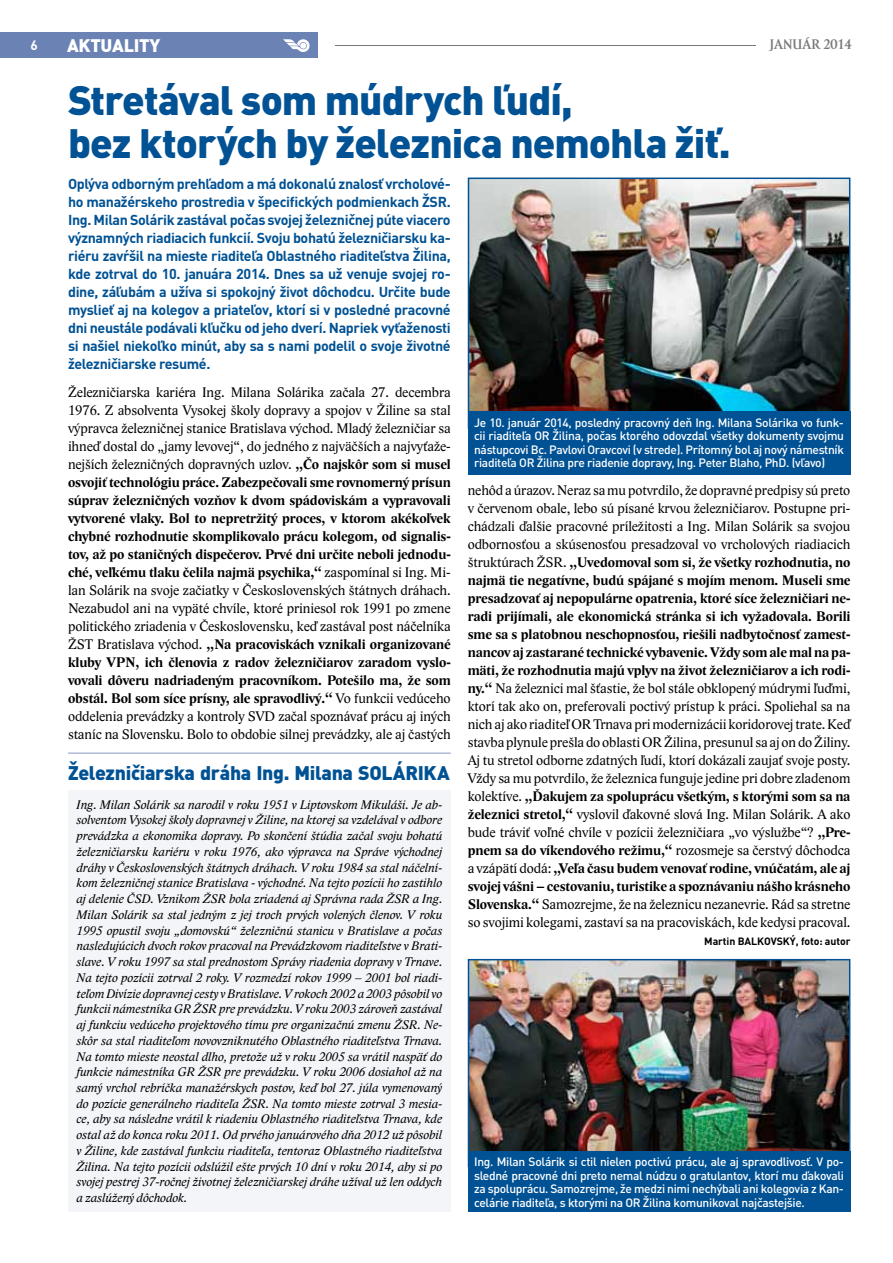
<style>
.page{position:relative;width:893px;height:1263px;background:#fff}
.page>*{position:absolute;margin:0;border:0;box-sizing:border-box;transform-origin:0 0}
.t1{font:900 40.5px/43.5px "DIN Pro";letter-spacing:-.025em;color:#005294}
.t2{font:900 19.5px "DIN Pro";letter-spacing:-.02em;color:#005294}
.t3{font:900 18px "DIN Pro";letter-spacing:-.015em;color:#fff}
.t4{font:14.25px/18px "Lido STF";letter-spacing:-.005em;color:#000;text-align:justify}
.t5{font:700 14.25px/18px "DIN Pro";letter-spacing:-.025em;color:#005294;text-align:justify}
.t6{font:700 14.25px "Amor Serif Pro";color:#77787a}
.t7{font:700 13.5px "DIN Pro";color:#fff}
.t8{font:italic 12.75px/15.8px "Lido STF";color:#000;text-align:justify}
.t9{font:500 12px/13.5px "DIN Pro";letter-spacing:-.025em;color:#fff;text-align:justify}
.t10{font:700 10.5px "DIN Pro";letter-spacing:-.005em;color:#000}
.s1{font-weight:700}
</style>
<div class="page">
<hr style="left:335px;top:45px;width:421px;height:1px;background:#77787a">
<div style="left:0;top:32px;width:317px;height:26px;background:#6b82b4"></div>
<svg style="left:283px;top:39px;width:27px;height:13px"></svg>
<div style="left:68px;top:790px;width:383px;height:422px;background:#f4f5f9"></div>
<img style="left:471px;top:181px;width:376px;height:230px">
<div style="left:468px;top:178px;width:382px;height:251px;border:2px solid #005294"></div>
<img style="left:471px;top:962px;width:376px;height:189px">
<div style="left:468px;top:959px;width:382px;height:208px;border:2px solid #005294"></div>
<div style="left:468px;top:411px;width:382px;height:63px;background:#005294"></div>
<div style="left:468px;top:1151px;width:382px;height:61px;background:#005294"></div>
<hr style="left:68px;top:753px;width:383px;height:1px;background:#8998c3">
<p class="t7" style="left:30px;top:36px;width:9px">6</p>
<p class="t3" style="left:67px;top:33px;width:95px">AKTUALITY</p>
<p class="t6" style="left:770px;top:37px;width:83px">JANUÁR 2014</p>
<h1 class="t1" style="left:68px;top:77px;width:664px">Stretával som múdrych ľudí,<br>bez ktorých by železnica nemohla žiť.</h1>
<p class="t5" style="left:68px;top:175px;width:384px">Oplýva odborným prehľadom a má dokonalú znalosť vrcholové&shy;ho manažérskeho prostredia v špecifických podmienkach ŽSR.<br>I ng. Milan Solárik zastával počas svojej železničnej púte viacero významných riadiacich funkcií. Svoju bohatú železničiarsku ka&shy;riéru zavŕšil na mieste riaditeľa Oblastného riaditeľstva Žilina, kde zotrval do 10. januára 2014. Dnes sa už venuje svojej ro&shy;dine, záľubám a užíva si spokojný život dôchodcu. Určite bude myslieť aj na kolegov a priateľov, ktorí si v posledné pracovné dni neustále podávali kľučku od jeho dverí. Napriek vyťaženosti si našiel niekoľko minút, aby sa s nami podelil o svoje životné železničiarske resumé.</p>
<p class="t4" style="left:68px;top:384px;width:384px">Železničiarska kariéra Ing. Milana Solárika začala 27. decembra 1976. Z absolventa Vysokej školy dopravy a spojov v Žiline sa stal výpravca železničnej stanice Bratislava východ. Mladý železničiar sa ihneď dostal do „jamy levovej“, do jedného z najväčších a najvyťaže&shy;nejších železničných dopravných uzlov. <span class="s1">„Čo najskôr som si musel osvojiť technológiu práce. Zabezpečovali sme rovnomerný prísun súprav železničných vozňov k dvom spádoviskám a vypravovali vytvorené vlaky. Bol to nepretržitý proces, v ktorom akékoľvek chybné rozhodnutie skomplikovalo prácu kolegom, od signalis&shy;tov, až po staničných dispečerov. Prvé dni určite neboli jednodu&shy;ché, veľkému tlaku čelila najmä psychika,“</span> zaspomínal si Ing. Mi&shy;lan Solárik na svoje začiatky v Československých štátnych dráhach.<br>Nezabudol ani na vypäté chvíle, ktoré priniesol rok 1991 po zmene politického zriadenia v Československu, keď zastával post náčelníka ŽST Bratislava východ. <span class="s1">„Na pracoviskách vznikali organizované kluby VPN, ich členovia z radov železničiarov zaradom vyslo&shy;vovali dôveru nadriadeným pracovníkom. Potešilo ma, že som obstál. Bol som síce prísny, ale spravodlivý.“</span> Vo funkcii vedúceho oddelenia prevádzky a kontroly SVD začal spoznávať prácu aj iných staníc na Slovensku. Bolo to obdobie silnej prevádzky, ale aj častých</p>
<h2 class="t2" style="left:68px;top:759px;width:383px">Železničiarska dráha Ing. Milana SOLÁRIKA</h2>
<p class="t8" style="left:77px;top:797px;width:367px">Ing. Milan Solárik sa narodil v roku 1951 v Liptovskom Mikuláši. Je ab&shy;solventom Vysokej školy dopravnej v Žiline, na ktorej sa vzdelával v odbore prevádzka a ekonomika dopravy. Po skončení štúdia začal svoju bohatú železničiarsku kariéru v roku 1976, ako výpravca na Správe východnej dráhy v Československých štátnych dráhach. V roku 1984 sa stal náčelní&shy;kom železničnej stanice Bratislava - východné. Na tejto pozícii ho zastihlo aj delenie ČSD. Vznikom ŽSR bola zriadená aj Správna rada ŽSR a Ing.<br>Milan Solárik sa stal jedným z jej troch prvých volených členov. V roku 1995 opustil svoju „domovskú“ železničnú stanicu v Bratislave a počas nasledujúcich dvoch rokov pracoval na Prevádzkovom riaditeľstve v Brati&shy;slave. V roku 1997 sa stal prednostom Správy riadenia dopravy v Trnave.<br>Na tejto pozícii zotrval 2 roky. V rozmedzí rokov 1999 – 2001 bol riadi&shy;teľom Divízie dopravnej cesty vBratislave. Vrokoch 2002 a 2003 pôsobil vo funkcii námestníka GR ŽSR pre prevádzku. V roku 2003 zároveň zastával aj funkciu vedúceho projektového tímu pre organizačnú zmenu ŽSR. Ne&shy;skôr sa stal riaditeľom novovzniknutého Oblastného riaditeľstva Trnava.<br>Na tomto mieste neostal dlho, pretože už v roku 2005 sa vrátil naspäť do funkcie námestníka GR ŽSR pre prevádzku. V roku 2006 dosiahol až na samý vrchol rebríčka manažérskych postov, keď bol 27. júla vymenovaný do pozície generálneho riaditeľa ŽSR. Na tomto mieste zotrval 3 mesia&shy;ce, aby sa následne vrátil k riadeniu Oblastného riaditeľstva Trnava, kde ostal až do konca roku 2011. Od prvého januárového dňa 2012 už pôsobil v Žiline, kde zastával funkciu riaditeľa, tentoraz Oblastného riaditeľstva Žilina. Na tejto pozícii odslúžil ešte prvých 10 dní v roku 2014, aby si po svojej pestrej 37-ročnej životnej železničiarskej dráhe užíval už len oddych a zaslúžený dôchodok.</p>
<p class="t9" style="left:474px;top:415px;width:371px">Je 10. január 2014, posledný pracovný deň Ing. Milana Solárika vo funk&shy;cii riaditeľa OR Žilina, počas ktorého odovzdal všetky dokumenty svojmu nástupcovi Bc. Pavlovi Oravcovi (v strede). Prítomný bol aj nový námestník riaditeľa OR Žilina pre riadenie dopravy, Ing. Peter Blaho, PhD. (vľavo)</p>
<p class="t4" style="left:468px;top:481px;width:384px">nehôd a úrazov. Neraz sa mu potvrdilo, že dopravné predpisy sú preto v červenom obale, lebo sú písané krvou železničiarov. Postupne pri&shy;chádzali ďalšie pracovné príležitosti a Ing. Milan Solárik sa svojou odbornosťou a skúsenosťou presadzoval vo vrcholových riadiacich štruktúrach ŽSR. <span class="s1">„Uvedomoval som si, že všetky rozhodnutia, no najmä tie negatívne, budú spájané s mojím menom. Museli sme presadzovať aj nepopulárne opatrenia, ktoré síce železničiari ne&shy;radi prijímali, ale ekonomická stránka si ich vyžadovala. Borili sme sa s platobnou neschopnosťou, riešili nadbytočnosť zamest&shy;nancov aj zastarané technické vybavenie. Vždy som ale mal na pa&shy;mäti, že rozhodnutia majú vplyv na život železničiarov a ich rodi&shy;ny.“</span> Na železnici mal šťastie, že bol stále obklopený múdrymi ľuďmi, ktorí tak ako on, preferovali poctivý prístup k práci. Spoliehal sa na nich aj ako riaditeľ OR Trnava pri modernizácii koridorovej trate. Keď stavba plynule prešla do oblasti OR Žilina, presunul sa aj on do Žiliny.<br>Aj tu stretol odborne zdatných ľudí, ktorí dokázali zaujať svoje posty.<br>Vždy sa mu potvrdilo, že železnica funguje jedine pri dobre zladenom kolektíve. <span class="s1">„Ďakujem za spoluprácu všetkým, s ktorými som sa na železnici stretol,“</span> vyslovil ďakovné slová Ing. Milan Solárik. A ako bude tráviť voľné chvíle v pozícii železničiara „vo výslužbe“? <span class="s1">„Pre&shy;pnem sa do víkendového režimu,“</span> rozosmeje sa čerstvý dôchodca a vzápätí dodá: <span class="s1">„Veľa času budem venovať rodine, vnúčatám, ale aj svojej vášni – cestovaniu, turistike a spoznávaniu nášho krásneho Slovenska.“</span> Samozrejme, že na železnicu nezanevrie. Rád sa stretne so svojimi kolegami, zastaví sa na pracoviskách, kde kedysi pracoval.</p>
<p class="t10" style="left:704px;top:934px;width:148px">Martin BALKOVSKÝ, foto: autor</p>
<p class="t9" style="left:474px;top:1154px;width:371px">Ing. Milan Solárik si ctil nielen poctivú prácu, ale aj spravodlivosť. V po&shy;sledné pracovné dni preto nemal núdzu o gratulantov, ktorí mu ďakovali za spoluprácu. Samozrejme, že medzi nimi nechýbali ani kolegovia z Kan&shy;celárie riaditeľa, s ktorými na OR Žilina komunikoval najčastejšie.</p>
</div>
